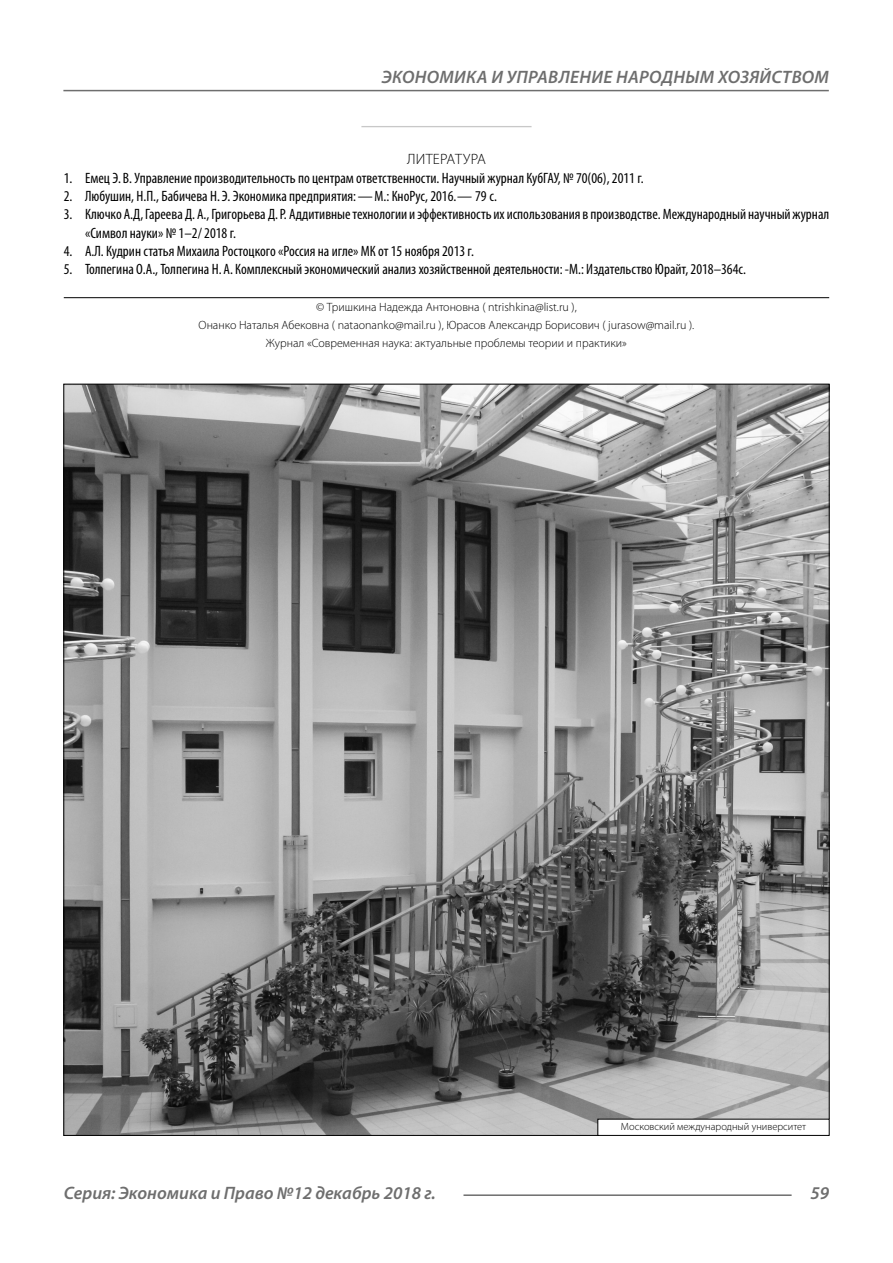
<style>
.page{position:relative;width:893px;height:1263px;background:#fff}
.page>*{position:absolute;margin:0;border:0;box-sizing:border-box;transform-origin:0 0}
.t1{font:italic 600 18px "Myriad Pro";color:#6e6e6e}
.t2{font:condensed 15px/18.3px "Myriad Pro";color:#000}
.Literature{font:300 15px "Myriad Pro";letter-spacing:.02em;color:#000}
.Copy{font:300 12px/18.3px "Myriad Pro";color:#000;text-align:center}
.Author-doc{font:300 10.5px "Myriad Pro";color:#000}
</style>
<div class="page">
<svg style="left:361px;top:126px;width:170px;height:6px"></svg>
<hr style="left:64px;top:297px;width:765px;height:1px;background:#000">
<img style="left:65px;top:386px;width:763px;height:748px">
<div style="left:598px;top:1119px;width:231px;height:16px;background:#fff"></div>
<div style="left:597px;top:1119px;width:233px;height:17px;border:1px solid #000"></div>
<hr style="left:63px;top:90px;width:766px;height:1px;background:#6e6e6e">
<hr style="left:463px;top:1194px;width:329px;height:2px;background:#6e6e6e">
<p class="t1" style="left:382px;top:66px;width:24px">Экономика</p>
<p class="t1" style="left:491px;top:66px;width:37px">и управление</p>
<p class="t1" style="left:616px;top:66px;width:13px">народн</p>
<p class="t1" style="left:686px;top:66px;width:99px">ым хозяйством</p>
<p class="Literature" style="left:407px;top:150px;width:80px">ЛИТЕРАТУРА</p>
<p class="t2" style="left:64px;top:168px;width:581px">1. Емец Э. В. Управление производительность по центрам ответственности. Научный журнал КубГАУ, № 70(06), 2011 г.</p>
<p class="t2" style="left:64px;top:187px;width:435px">2. Любушин, Н.П., Бабичева Н.Э. Экономика предприятия:—М.: КноРус, 2016.— 79 c.</p>
<p class="t2" style="left:85px;top:205px;width:746px;text-indent:-21px">3. Ключко А.Д, Гареева Д. А., Григорьева Д.Р. Аддитивные технологии и эффективность их использования в производстве. Международный научный журнал «Символ науки» № 1–2/ 2018 г.</p>
<p class="t2" style="left:64px;top:242px;width:412px">4. А.Л. Кудрин статья Михаила Ростоцкого «Россия на игле» МК от 15 ноября 2013 г.</p>
<p class="t2" style="left:64px;top:260px;width:684px">5. Толпегина О.А., Толпегина Н. А. Комплексный экономический анализ хозяйственной деятельности: -М.: Издательство Юрайт, 2018–364с.</p>
<p class="Copy" style="left:199px;top:298px;width:497px">© Тришкина Надежда Антоновна ( ntrishkina@list.ru ),<br>Онанко Наталья Абековна ( nataonanko@mail.ru ), Юрасов Александр Борисович ( jurasow@mail.ru ).<br>Журнал «Современная наука: актуальные проблемы теории и практики»</p>
<p class="Author-doc" style="left:621px;top:1120px;width:187px">Московский международный университет</p>
<p class="t1" style="left:64px;top:1182px;width:373px">Серия: Экономика и Право №12 декабрь 2018 г.</p>
<p class="t1" style="left:810px;top:1182px;width:20px">59</p>
</div>
